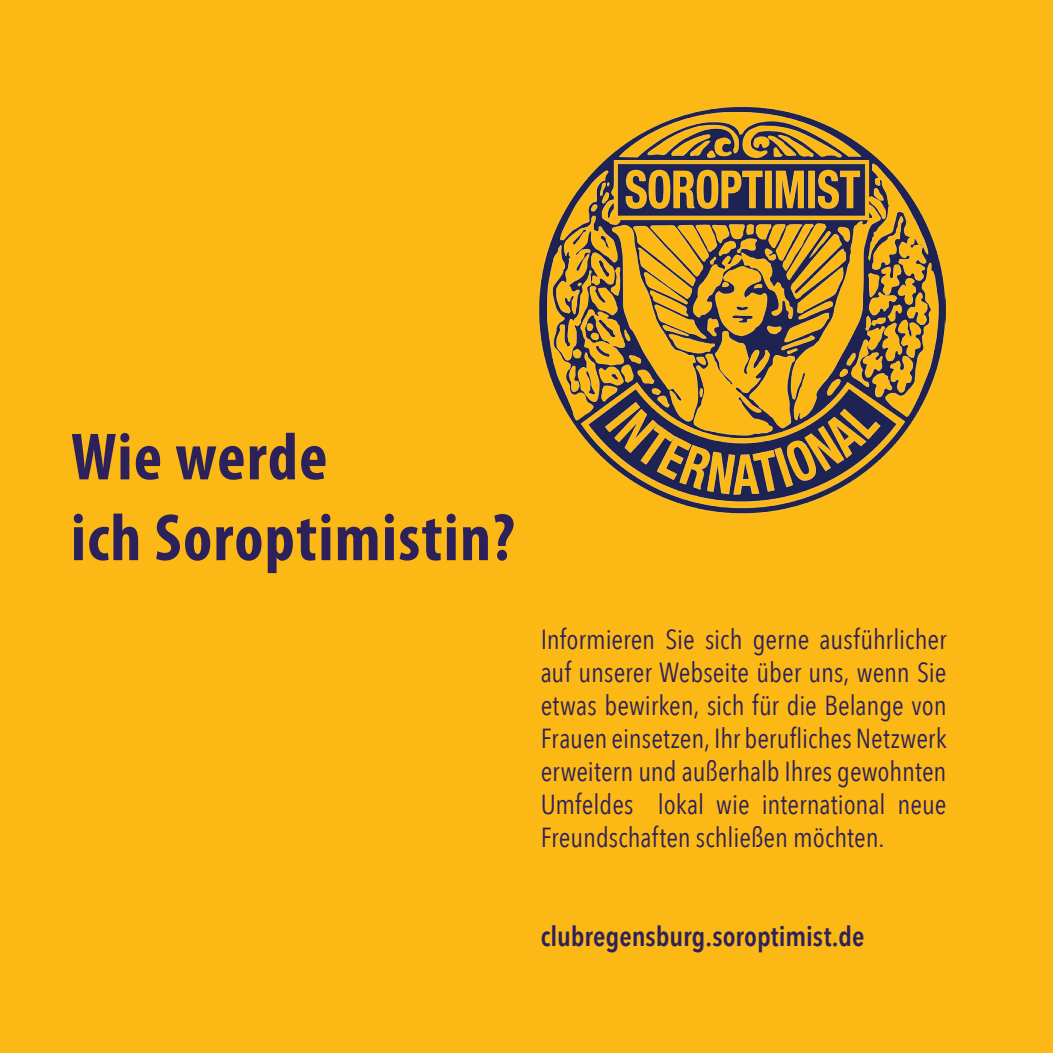
<style>
.page{position:relative;width:1053px;height:1053px;background:#fff}
.page>*{position:absolute;margin:0;border:0;box-sizing:border-box;transform-origin:0 0}
.t1{font:700 condensed 67.25px "Myriad Pro";letter-spacing:.02em;color:#2c215a}
.t2{font:27.5px/33px "Avenir Next Condensed";color:#2c215a;text-align:justify}
.t3{font:600 27.5px "Avenir Next Condensed";color:#2c215a}
</style>
<div class="page">
<div style="left:0;top:0;width:1052px;height:1052px;background:#fcb814"></div>
<img style="left:539px;top:106px;width:406px;height:408px">
<p class="t1" style="left:71px;top:415px;width:258px">Wie werde</p>
<p class="t1" style="left:71px;top:495px;width:445px">ich Soroptimistin?</p>
<p class="t2" style="left:540px;top:621px;width:407px">Informieren Sie sich gerne ausführlicher auf unserer Webseite über uns, wenn Sie etwas bewirken, sich für die Belange von Frauen einsetzen, Ihr berufliches Netzwerk erweitern und außerhalb Ihres gewohnten Umfeldes lokal wie international neue Freundschaften schließen möchten.</p>
<p class="t3" style="left:540px;top:912px;width:325px">clubregensburg.soroptimist.de</p>
</div>
